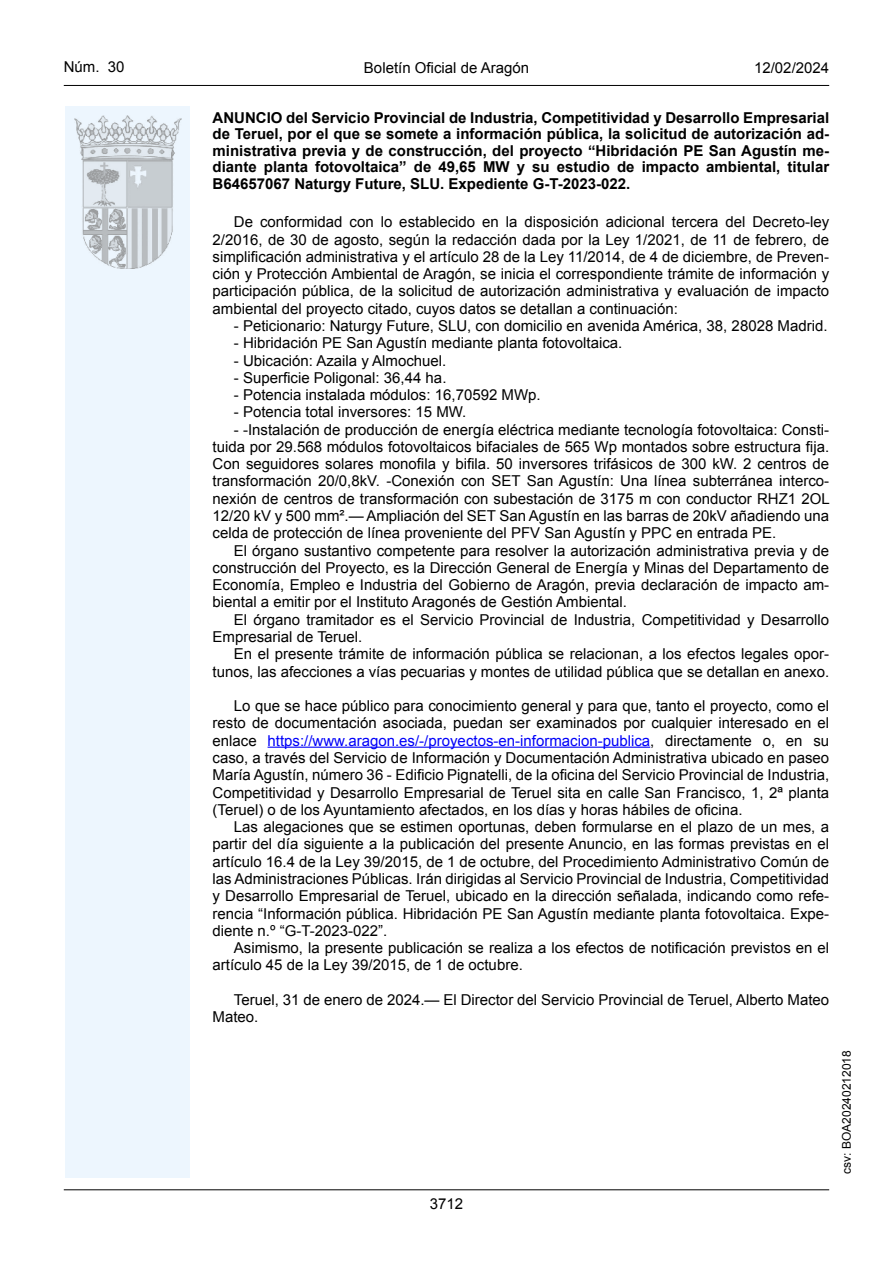
<style>
.page{position:relative;width:893px;height:1263px;background:#fff}
.page>*{position:absolute;margin:0;border:0;box-sizing:border-box;transform-origin:0 0}
.inicio_de_parrafo{font:15px/17.2px "Arial";color:#000;text-align:justify}
.Titulo_text{font:700 15px/16.5px "Arial";color:#000;text-align:justify}
.estilo_head-c{font:15px "Arial";color:#000}
.estilo_head-d{font:15px "Arial MT2";color:#000}
.estilo_head-i{font:15px "Arial MT2";color:#000}
.numero_pagina{font:15px "Arial MT2";color:#000}
.estilo_head-i-2{font:12px "Arial MT2";color:#000}
.s1{color:#0000fa}
</style>
<div class="page">
<hr style="left:64px;top:1189px;width:765px;height:1px;background:#000">
<hr style="left:64px;top:85px;width:765px;height:1px;background:#000">
<div style="left:65px;top:106px;width:125px;height:1072px;background:#edf6fe"></div>
<img style="left:75px;top:115px;width:106px;height:153px">
<hr style="left:268px;top:747px;width:382px;height:1px;background:#0000fa">
<p class="estilo_head-i" style="left:64px;top:57px;width:62px">Núm. 30</p>
<p class="estilo_head-c" style="left:364px;top:57px;width:167px">Boletín Oficial de Aragón</p>
<p class="estilo_head-d" style="left:754px;top:57px;width:77px">12/02/2024</p>
<p class="Titulo_text" style="left:213px;top:110px;width:618px">ANUNCIO del Servicio Provincial de Industria, Competitividad y Desarrollo Empresarial de Teruel, por el que se somete a información pública, la solicitud de autorización ad&shy;ministrativa previa y de construcción, del proyecto “Hibridación PE San Agustín me&shy;diante planta fotovoltaica” de 49,65 MW y su estudio de impacto ambiental, titular B64657067 Naturgy Future, SLU. Expediente G-T-2023-022.</p>
<p class="inicio_de_parrafo" style="left:213px;top:214px;width:618px;text-indent:21px">De conformidad con lo establecido en la disposición adicional tercera del Decreto-ley 2/2016, de 30 de agosto, según la redacción dada por la Ley 1/2021, de 11 de febrero, de simplificación administrativa y el artículo 28 de la Ley 11/2014, de 4 de diciembre, de Preven&shy;ción y Protección Ambiental de Aragón, se inicia el correspondiente trámite de información y participación pública, de la solicitud de autorización administrativa y evaluación de impacto ambiental del proyecto citado, cuyos datos se detallan a continuación:</p>
<p class="inicio_de_parrafo" style="left:234px;top:317px;width:595px">- Peticionario: Naturgy Future, SLU, con domicilio en avenida América, 38, 28028 Madrid.</p>
<p class="inicio_de_parrafo" style="left:234px;top:334px;width:390px">- Hibridación PE San Agustín mediante planta fotovoltaica.</p>
<p class="inicio_de_parrafo" style="left:234px;top:352px;width:214px">- Ubicación: Azaila y Almochuel.</p>
<p class="inicio_de_parrafo" style="left:234px;top:369px;width:214px">- Superficie Poligonal: 36,44 ha.</p>
<p class="inicio_de_parrafo" style="left:234px;top:386px;width:308px">- Potencia instalada módulos: 16,70592 MWp.</p>
<p class="inicio_de_parrafo" style="left:234px;top:404px;width:234px">- Potencia total inversores: 15 MW.</p>
<p class="inicio_de_parrafo" style="left:213px;top:421px;width:619px;text-indent:21px">- -Instalación de producción de energía eléctrica mediante tecnología fotovoltaica: Consti&shy;tuida por 29.568 módulos fotovoltaicos bifaciales de 565 Wp montados sobre estructura fija.<br>Con seguidores solares monofila y bifila. 50 inversores trifásicos de 300 kW. 2 centros de transformación 20/0,8kV. -Conexión con SET San Agustín: Una línea subterránea interco&shy;nexión de centros de transformación con subestación de 3175 m con conductor RHZ1 2OL 12/20 kV y 500 mm².— Ampliación del SET San Agustín en las barras de 20kV añadiendo una celda de protección de línea proveniente del PFV San Agustín y PPC en entrada PE.</p>
<p class="inicio_de_parrafo" style="left:213px;top:542px;width:618px;text-indent:21px">El órgano sustantivo competente para resolver la autorización administrativa previa y de construcción del Proyecto, es la Dirección General de Energía y Minas del Departamento de Economía, Empleo e Industria del Gobierno de Aragón, previa declaración de impacto am&shy;biental a emitir por el Instituto Aragonés de Gestión Ambiental.</p>
<p class="inicio_de_parrafo" style="left:213px;top:611px;width:618px;text-indent:21px">El órgano tramitador es el Servicio Provincial de Industria, Competitividad y Desarrollo<br>Empresarial de Teruel.</p>
<p class="inicio_de_parrafo" style="left:213px;top:646px;width:618px;text-align:right">En el presente trámite de información pública se relacionan, a los efectos legales opor&shy;tunos, las afecciones a vías pecuarias y montes de utilidad pública que se detallan en anexo.</p>
<p class="inicio_de_parrafo" style="left:213px;top:697px;width:618px;text-indent:21px">Lo que se hace público para conocimiento general y para que, tanto el proyecto, como el resto de documentación asociada, puedan ser examinados por cualquier interesado en el enlace <span class="s1">https://www.aragon.es/-/proyectos-en-informacion-publica</span>, directamente o, en su caso, a través del Servicio de Información y Documentación Administrativa ubicado en paseo María Agustín, número 36 - Edificio Pignatelli, de la oficina del Servicio Provincial de Industria, Competitividad y Desarrollo Empresarial de Teruel sita en calle San Francisco, 1, 2ª planta (Teruel) o de los Ayuntamiento afectados, en los días y horas hábiles de oficina.</p>
<p class="inicio_de_parrafo" style="left:213px;top:818px;width:618px;text-indent:21px">Las alegaciones que se estimen oportunas, deben formularse en el plazo de un mes, a partir del día siguiente a la publicación del presente Anuncio, en las formas previstas en el artículo 16.4 de la Ley 39/2015, de 1 de octubre, del Procedimiento Administrativo Común de las Administraciones Públicas. Irán dirigidas al Servicio Provincial de Industria, Competitividad y Desarrollo Empresarial de Teruel, ubicado en la dirección señalada, indicando como refe&shy;rencia “Información pública. Hibridación PE San Agustín mediante planta fotovoltaica. Expe&shy;diente n.º “G-T-2023-022”.</p>
<p class="inicio_de_parrafo" style="left:213px;top:939px;width:618px;text-indent:21px">Asimismo, la presente publicación se realiza a los efectos de notificación previstos en el artículo 45 de la Ley 39/2015, de 1 de octubre.</p>
<p class="inicio_de_parrafo" style="left:213px;top:991px;width:618px;text-indent:21px">Teruel, 31 de enero de 2024.— El Director del Servicio Provincial de Teruel, Alberto Mateo<br>Mateo.</p>
<p class="numero_pagina" style="left:430px;top:1194px;width:35px">3712</p>
<p class="estilo_head-i-2" style="left:839px;top:1174px;width:125px;rotate:-90deg">csv: BOA20240212018</p>
</div>
